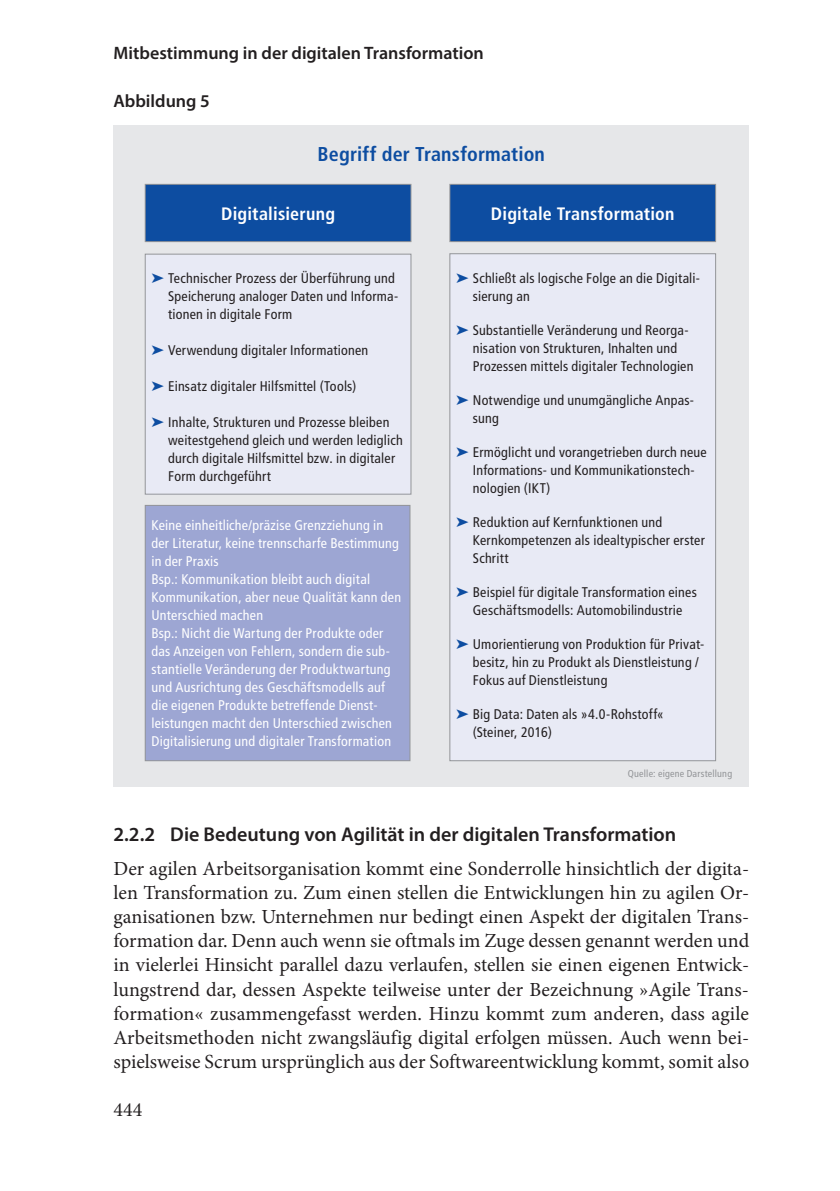
<style>
.page{position:relative;width:840px;height:1191px;background:#fff}
.page>*{position:absolute;margin:0;border:0;box-sizing:border-box;transform-origin:0 0}
.t1{font:20px/24px "Minion Pro";color:#231f20;text-align:justify}
.t2{font:600 20px "Myriad Pro";color:#231f20}
.t3{font:700 condensed 20px "Frutiger";letter-spacing:.01em;color:#0d4da1}
.t4{font:600 18px "Myriad Pro";color:#231f20}
.t5{font:700 condensed 18px "Frutiger";letter-spacing:.01em;color:#fff}
.t6{font:condensed 14px/18px "Frutiger";letter-spacing:.015em;color:#231f20}
.t7{font:condensed 14px/18px "Frutiger";letter-spacing:.015em;color:#fff}
.t8{font:condensed 10px "Frutiger";letter-spacing:.02em;color:#939598}
.s1{color:#0d4da1}
</style>
<div class="page">
<div style="left:113px;top:125px;width:635px;height:661px;background:#e6e7e9"></div>
<div style="left:145px;top:254px;width:266px;height:240px;background:#e8eaf5"></div>
<div style="left:145px;top:254px;width:266px;height:240px;border:1px solid #939598"></div>
<div style="left:449px;top:254px;width:266px;height:506px;background:#e8eaf5"></div>
<div style="left:449px;top:253px;width:266px;height:508px;border:1px solid #939598"></div>
<div style="left:145px;top:184px;width:266px;height:58px;background:#0d4da1"></div>
<div style="left:145px;top:184px;width:266px;height:58px;border:1px solid #939598"></div>
<div style="left:449px;top:184px;width:266px;height:58px;background:#0d4da1"></div>
<div style="left:449px;top:184px;width:266px;height:58px;border:1px solid #939598"></div>
<div style="left:145px;top:505px;width:265px;height:255px;background:#9da6d3"></div>
<div style="left:145px;top:505px;width:265px;height:256px;border:1px solid #939598"></div>
<p class="t4" style="left:113px;top:41px;width:371px">Mitbestimmung in der digitalen Transformation</p>
<p class="t4" style="left:113px;top:89px;width:98px">Abbildung 5</p>
<h1 class="t3" style="left:317px;top:142px;width:229px">Begriff der Transformation</h1>
<p class="t5" style="left:221px;top:203px;width:115px">Digitalisierung</p>
<p class="t5" style="left:490px;top:203px;width:185px">Digitale Transformation</p>
<p class="t6" style="left:168px;top:269px;width:231px;text-indent:-17px"><span class="s1">➤</span> Technischer Prozess der Überführung und<br>Speicherung analoger Daten und Informa&shy;tionen in digitale Form</p>
<p class="t6" style="left:151px;top:341px;width:218px"><span class="s1">➤</span> Verwendung digitaler Informationen</p>
<p class="t6" style="left:151px;top:377px;width:206px"><span class="s1">➤</span> Einsatz digitaler Hilfsmittel (Tools)</p>
<p class="t6" style="left:168px;top:413px;width:236px;text-indent:-17px"><span class="s1">➤</span> Inhalte, Strukturen und Prozesse bleiben weitestgehend gleich und werden lediglich durch digitale Hilfsmittel bzw. in digitaler Form durchgeführt</p>
<p class="t7" style="left:151px;top:516px;width:251px">Keine einheitliche/präzise Grenzziehung in der Literatur, keine trennscharfe Bestimmung in der Praxis<br>Bsp.: Kommunikation bleibt auch digital Kommunikation, aber neue Qualität kann den Unterschied machen<br>Bsp.: Nicht die Wartung der Produkte oder das Anzeigen von Fehlern, sondern die sub&shy;stantielle Veränderung der Produktwartung und Ausrichtung des Geschäftsmodells auf die eigenen Produkte betreffende Dienst&shy;leistungen macht den Unterschied zwischen Digitalisierung und digitaler Transformation</p>
<p class="t6" style="left:472px;top:269px;width:229px;text-indent:-17px"><span class="s1">➤</span> Schließt als logische Folge an die Digitali&shy;sierung an</p>
<p class="t6" style="left:472px;top:321px;width:222px;text-indent:-17px"><span class="s1">➤</span> Substantielle Veränderung und Reorga&shy;nisation von Strukturen, Inhalten und<br>Prozessen mittels digitaler Technologien</p>
<p class="t6" style="left:472px;top:391px;width:223px;text-indent:-17px"><span class="s1">➤</span> Notwendige und unumgängliche Anpas&shy;sung</p>
<p class="t6" style="left:472px;top:443px;width:235px;text-indent:-17px"><span class="s1">➤</span> Ermöglicht und vorangetrieben durch neue<br>Informations- und Kommunikationstech&shy;nologien (IKT)</p>
<p class="t6" style="left:472px;top:513px;width:233px;text-indent:-17px"><span class="s1">➤</span> Reduktion auf Kernfunktionen und<br>Kernkompetenzen als idealtypischer erster<br>Schritt</p>
<p class="t6" style="left:456px;top:583px;width:242px;text-align:center"><span class="s1">➤</span> Beispiel für digitale Transformation eines<br>Geschäftsmodells: Automobilindustrie</p>
<p class="t6" style="left:472px;top:635px;width:233px;text-indent:-17px"><span class="s1">➤</span> Umorientierung von Produktion für Privat&shy;besitz, hin zu Produkt als Dienstleistung /<br>Fokus auf Dienstleistung</p>
<p class="t6" style="left:472px;top:705px;width:192px;text-indent:-17px"><span class="s1">➤</span> Big Data: Daten als »4.0-Rohstoff« (Steiner, 2016)</p>
<p class="t8" style="left:627px;top:768px;width:106px">Quelle: eigene Darstellung</p>
<h1 class="t2" style="left:113px;top:821px;width:564px">2.2.2 Die Bedeutung von Agilität in der digitalen Transformation</h1>
<p class="t1" style="left:113px;top:857px;width:637px">Der agilen Arbeitsorganisation kommt eine Sonderrolle hinsichtlich der digita&shy;len Transformation zu. Zum einen stellen die Entwicklungen hin zu agilen Or&shy;ganisationen bzw. Unternehmen nur bedingt einen Aspekt der digitalen Trans&shy;formation dar. Denn auch wenn sie oftmals im Zuge dessen genannt werden und in vielerlei Hinsicht parallel dazu verlaufen, stellen sie einen eigenen Entwick&shy;lungstrend dar, dessen Aspekte teilweise unter der Bezeichnung »Agile Trans&shy;formation« zusammengefasst werden. Hinzu kommt zum anderen, dass agile Arbeitsmethoden nicht zwangsläufig digital erfolgen müssen. Auch wenn bei&shy;spielsweise Scrum ursprünglich aus der Softwareentwicklung kommt, somit also</p>
<h1 class="t1" style="left:113px;top:1097px;width:30px">444</h1>
</div>
